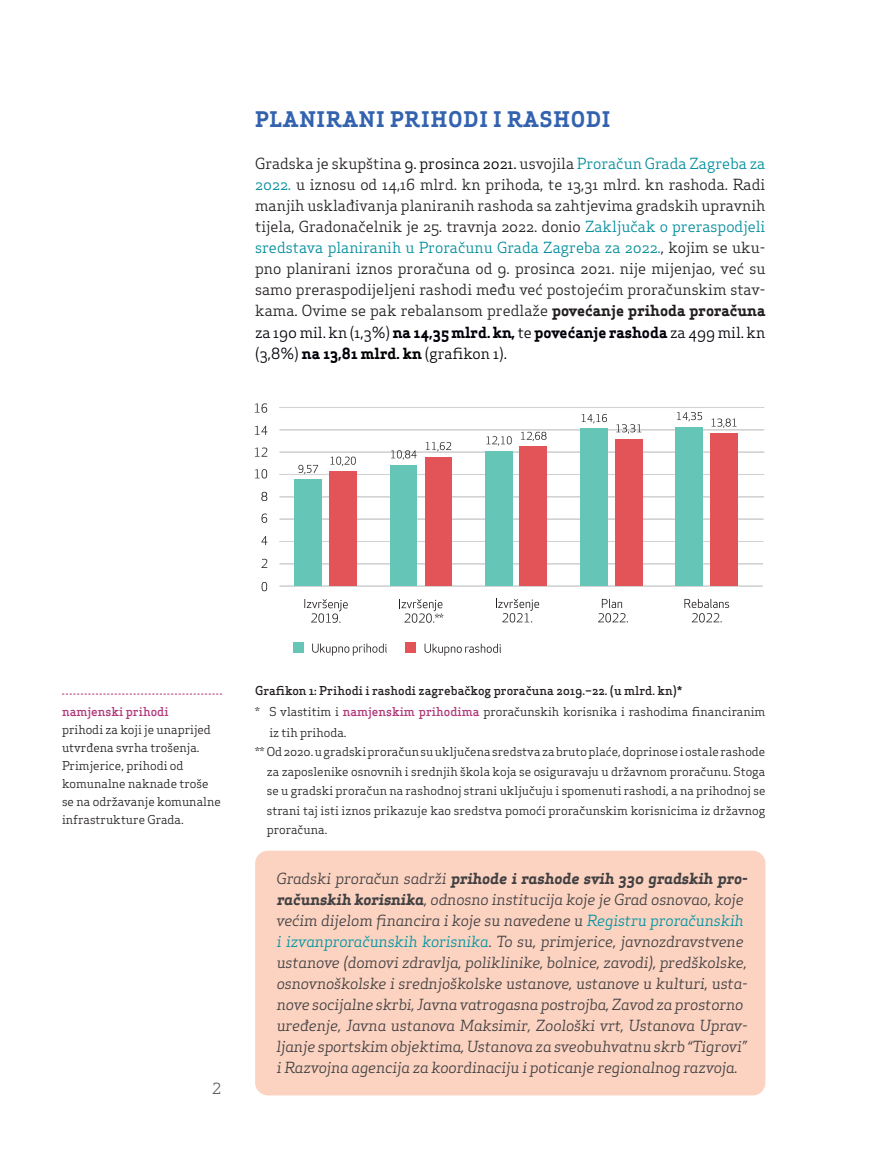
<style>
.page{position:relative;width:893px;height:1170px;background:#fff}
.page>*{position:absolute;margin:0;border:0;box-sizing:border-box;transform-origin:0 0}
.t1{font:700 21px "Apex Serif";letter-spacing:.05em;color:#3363af}
.t2{font:italic 15px/21px "Apex Serif";letter-spacing:-.01em;color:#414042}
.t3{font:15px/21px "Apex Serif";color:#231f20;text-align:justify}
.t4{font:15px "Apex Serif";color:#58595b}
.t5{font:12px/18px "Apex Serif";color:#231f20;text-align:justify}
.t6{font:500 12px "Apex Serif";color:#231f20}
.t7{font:500 12px "Apex Serif";color:#b03779}
.s1{color:#000}
.s2{color:#008d9b}
.s3{font-weight:700}
.s4{color:#00000a}
.s5{font-weight:700;color:#00000a}
.s6{font-weight:700;color:#000}
.s7{font-weight:500;color:#b03779}
.s8{color:#0094a2}
.s9{font-style:normal}
</style>
<div class="page">
<div style="left:255px;top:850px;width:510px;height:245px;background:#fcd3c1;border-radius:13px"></div>
<div style="left:280px;top:474px;width:484px;height:1px;border:1px solid #d1d3d4"></div>
<div style="left:280px;top:452px;width:484px;height:1px;border:1px solid #d1d3d4"></div>
<div style="left:280px;top:429px;width:484px;height:1px;border:1px solid #d1d3d4"></div>
<div style="left:280px;top:407px;width:484px;height:1px;border:1px solid #d1d3d4"></div>
<div style="left:280px;top:496px;width:484px;height:1px;border:1px solid #d1d3d4"></div>
<div style="left:280px;top:519px;width:483px;height:1px;border:1px solid #d1d3d4"></div>
<div style="left:280px;top:541px;width:483px;height:1px;border:1px solid #d1d3d4"></div>
<div style="left:280px;top:563px;width:483px;height:1px;border:1px solid #d1d3d4"></div>
<div style="left:280px;top:586px;width:482px;height:1px;border:1px solid #d1d3d4"></div>
<svg style="left:304px;top:599px;width:44px;height:23px"></svg>
<svg style="left:399px;top:599px;width:44px;height:23px"></svg>
<svg style="left:496px;top:599px;width:43px;height:23px"></svg>
<svg style="left:425px;top:643px;width:76px;height:12px"></svg>
<svg style="left:312px;top:643px;width:75px;height:12px"></svg>
<svg style="left:330px;top:456px;width:26px;height:10px"></svg>
<svg style="left:391px;top:450px;width:26px;height:9px"></svg>
<svg style="left:426px;top:442px;width:25px;height:9px"></svg>
<svg style="left:486px;top:436px;width:26px;height:9px"></svg>
<svg style="left:521px;top:432px;width:26px;height:9px"></svg>
<svg style="left:298px;top:465px;width:20px;height:9px"></svg>
<svg style="left:598px;top:599px;width:30px;height:23px"></svg>
<svg style="left:582px;top:414px;width:25px;height:9px"></svg>
<svg style="left:616px;top:424px;width:25px;height:9px"></svg>
<svg style="left:684px;top:599px;width:45px;height:23px"></svg>
<svg style="left:677px;top:412px;width:25px;height:9px"></svg>
<svg style="left:711px;top:418px;width:26px;height:10px"></svg>
<div style="left:295px;top:480px;width:27px;height:106px;background:#65c5b6"></div>
<div style="left:329px;top:472px;width:27px;height:114px;background:#e35458"></div>
<div style="left:390px;top:465px;width:27px;height:121px;background:#65c5b6"></div>
<div style="left:425px;top:457px;width:27px;height:129px;background:#e35458"></div>
<div style="left:485px;top:451px;width:27px;height:135px;background:#65c5b6"></div>
<div style="left:520px;top:446px;width:27px;height:140px;background:#e35458"></div>
<div style="left:581px;top:429px;width:27px;height:157px;background:#65c5b6"></div>
<div style="left:615px;top:439px;width:27px;height:147px;background:#e35458"></div>
<div style="left:676px;top:427px;width:27px;height:159px;background:#65c5b6"></div>
<div style="left:710px;top:433px;width:27px;height:153px;background:#e35458"></div>
<svg style="left:262px;top:582px;width:5px;height:9px"></svg>
<svg style="left:261px;top:558px;width:6px;height:10px"></svg>
<svg style="left:261px;top:536px;width:6px;height:9px"></svg>
<svg style="left:262px;top:513px;width:5px;height:9px"></svg>
<svg style="left:261px;top:492px;width:6px;height:9px"></svg>
<svg style="left:255px;top:447px;width:12px;height:9px"></svg>
<svg style="left:255px;top:469px;width:12px;height:9px"></svg>
<svg style="left:255px;top:426px;width:12px;height:9px"></svg>
<svg style="left:255px;top:403px;width:12px;height:9px"></svg>
<div style="left:405px;top:642px;width:11px;height:10px;background:#e35458"></div>
<div style="left:293px;top:642px;width:10px;height:10px;background:#65c5b6"></div>
<svg style="left:62px;top:693px;width:160px;height:1px"></svg>
<h1 class="t1" style="left:255px;top:106px;width:357px">PLANIRANI PRIHODI I RASHODI</h1>
<p class="t3" style="left:255px;top:153px;width:512px">Gradska je skupština <span class="s1">9. prosinca 2021.</span> usvojila <span class="s2">Proračun Grada Zagreba za 2022.</span> u iznosu od 14,16 mlrd. kn prihoda, te 13,31 mlrd. kn rashoda. Radi manjih usklađivanja planiranih rashoda sa zahtjevima gradskih upravnih tijela, Gradonačelnik je 25. travnja 2022. donio <span class="s2">Zaključak o preraspodjeli sredstava planiranih u Proračunu Grada Zagreba za 2022.</span>, kojim se uku&shy;pno planirani iznos proračuna od 9. prosinca 2021. nije mijenjao, već su samo preraspodijeljeni rashodi među već postojećim proračunskim stav&shy;kama. Ovime se pak rebalansom predlaže <span class="s3">povećanje prihoda proračuna </span><span class="s4">za 190 mil. kn (1,3%)</span> <span class="s5">na 14,35 mlrd. kn,</span> <span class="s4">te</span> <span class="s5">povećanje rashoda</span> <span class="s4">za 499 mil. kn (3,8%)</span> <span class="s5">na 13,81</span> <span class="s6">mlrd. kn</span> <span class="s1">(grafikon 1).</span></p>
<p class="t7" style="left:62px;top:703px;width:108px">namjenski prihodi</p>
<p class="t5" style="left:62px;top:720px;width:160px;text-align:left">prihodi za koji je unaprijed utvrđena svrha trošenja.<br>Primjerice, prihodi od komunalne naknade troše se na održavanje komunalne infrastrukture Grada.</p>
<p class="t4" style="left:212px;top:1078px;width:10px">2</p>
<p class="t6" style="left:255px;top:682px;width:428px">Grafikon 1: Prihodi i rashodi zagrebačkog proračuna 2019.–22. (u mlrd. kn)*</p>
<p class="t5" style="left:255px;top:702px;width:512px">* S vlastitim i <span class="s7">namjenskim prihodima</span> proračunskih korisnika i rashodima financiranim</p>
<p class="t5" style="left:269px;top:723px;width:79px">iz tih prihoda.</p>
<p class="t5" style="left:267px;top:742px;width:500px;line-height:19.5px;text-indent:-12px">** Od 2020. u gradski proračun su uključena sredstva za bruto plaće, doprinose i ostale rashode za zaposlenike osnovnih i srednjih škola koja se osiguravaju u državnom proračunu. Stoga se u gradski proračun na rashodnoj strani uključuju i spomenuti rashodi, a na prihodnoj se strani taj isti iznos prikazuje kao sredstva pomoći proračunskim korisnicima iz državnog proračuna.</p>
<p class="t2" style="left:276px;top:867px;width:473px">Gradski proračun sadrži <span class="s3">prihode i rashode svih 330 gradskih pro&shy;računskih korisnika</span>, odnosno institucija koje je Grad osnovao, koje većim dijelom financira i koje su navedene u <span class="s8">Registru proračunskih i izvanproračunskih korisnika</span><span class="s9">.</span> To su, primjerice, javnozdravstvene ustanove (domovi zdravlja, poliklinike, bolnice, zavodi), predškolske, osnovnoškolske i srednjoškolske ustanove, ustanove u kulturi, usta&shy;nove socijalne skrbi, Javna vatrogasna postrojba, Zavod za prostorno uređenje, Javna ustanova Maksimir, Zoološki vrt, Ustanova Uprav&shy;ljanje sportskim objektima, Ustanova za sveobuhvatnu skrb “Tigrovi” i Razvojna agencija za koordinaciju i poticanje regionalnog razvoja.</p>
</div>
